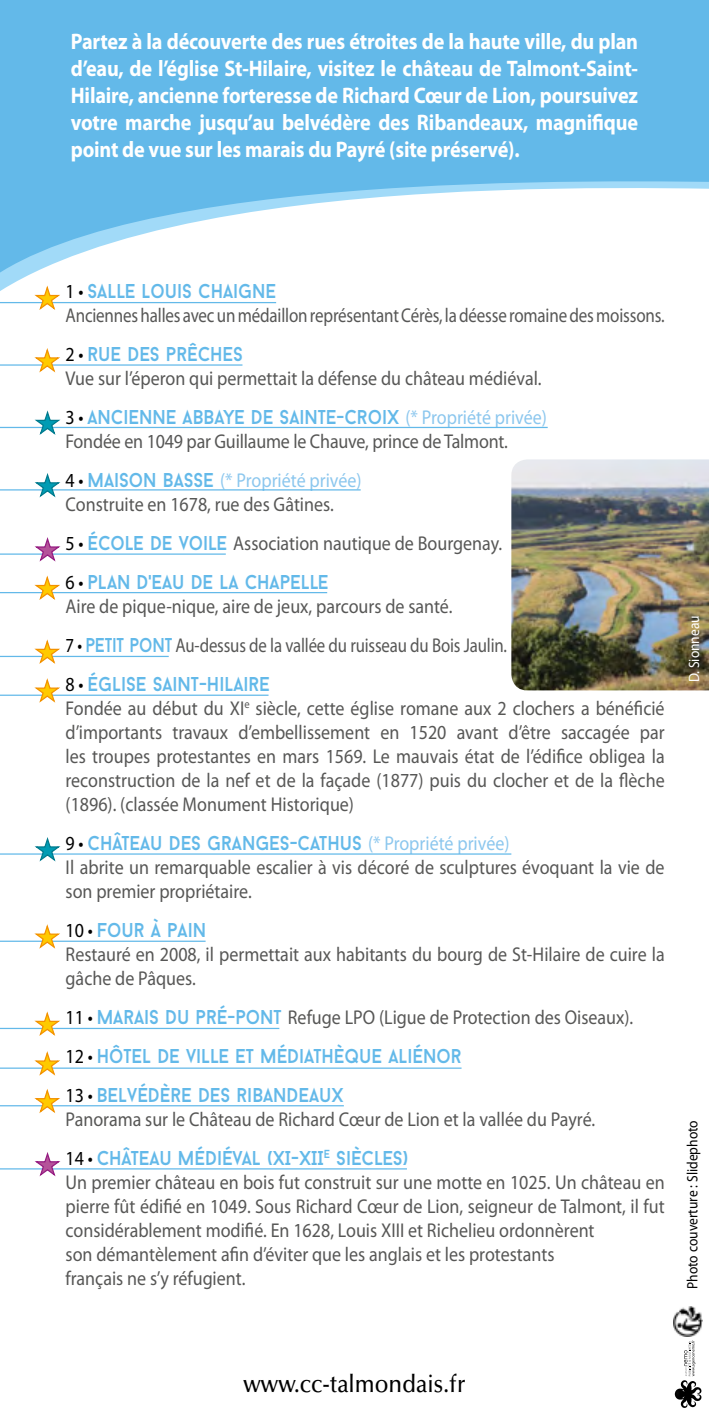
<style>
.page{position:relative;width:709px;height:1418px;background:#fff}
.page>*{position:absolute;margin:0;border:0;box-sizing:border-box;transform-origin:0 0}
.t1{font:500 25px "Optima";color:#000;scale:.9 1}
.t2{font:700 22.5px/27px "Myriad Pro";letter-spacing:-.01em;color:#fff;text-align:justify;scale:.9 1}
.t3{font:20px/24px "Myriad Pro";color:#575756;scale:.9 1}
.t4{font:20px/39px "Baron Neue";color:#63b9e9;scale:.9 1}
.t5{font:20px "Myriad Pro";color:#575756;scale:.85 1}
.t6{font:15px "Myriad Pro";color:#000;scale:.9 1}
.t7{font:15px "Myriad Pro";color:#fff;scale:.9 1}
.s1{font-family:"Myriad Pro";color:#000}
.s2{font-family:"Myriad Pro";color:#8cc7ee}
.s3{color:#000}
.s4{font-family:"Baron Neue";color:#63b9e9}
.s5{color:#8cc7ee}
</style>
<div class="page">
<svg style="left:0;top:0;width:709px;height:304px;fill:#63b9e9"></svg>
<hr style="left:0;top:302px;width:276px;height:1px;background:#63b9e9">
<hr style="left:0;top:427px;width:547px;height:1px;background:#63b9e9">
<hr style="left:0;top:489px;width:361px;height:1px;background:#63b9e9">
<hr style="left:0;top:553px;width:226px;height:1px;background:#63b9e9">
<hr style="left:0;top:694px;width:268px;height:2px;background:#63b9e9">
<hr style="left:0;top:853px;width:511px;height:1px;background:#63b9e9">
<hr style="left:0;top:940px;width:206px;height:1px;background:#63b9e9">
<hr style="left:0;top:1027px;width:279px;height:2px;background:#63b9e9">
<hr style="left:0;top:1067px;width:461px;height:1px;background:#63b9e9">
<hr style="left:0;top:1105px;width:344px;height:1px;background:#63b9e9">
<hr style="left:0;top:1168px;width:407px;height:1px;background:#63b9e9">
<hr style="left:0;top:364px;width:242px;height:1px;background:#63b9e9">
<hr style="left:0;top:656px;width:169px;height:1px;background:#63b9e9">
<hr style="left:0;top:592px;width:327px;height:1px;background:#63b9e9">
<svg style="left:32px;top:283px;width:30px;height:27px"></svg>
<svg style="left:32px;top:348px;width:30px;height:25px"></svg>
<svg style="left:32px;top:678px;width:30px;height:25px"></svg>
<svg style="left:32px;top:639px;width:30px;height:25px"></svg>
<svg style="left:32px;top:575px;width:30px;height:25px"></svg>
<svg style="left:32px;top:924px;width:30px;height:25px"></svg>
<svg style="left:32px;top:1011px;width:30px;height:25px"></svg>
<svg style="left:32px;top:1051px;width:30px;height:25px"></svg>
<svg style="left:32px;top:1089px;width:30px;height:24px"></svg>
<svg style="left:33px;top:410px;width:29px;height:25px"></svg>
<svg style="left:33px;top:473px;width:29px;height:25px"></svg>
<svg style="left:33px;top:537px;width:29px;height:25px"></svg>
<svg style="left:33px;top:837px;width:29px;height:25px"></svg>
<svg style="left:33px;top:1152px;width:29px;height:25px"></svg>
<img style="left:511px;top:459px;width:198px;height:231px">
<svg style="left:675px;top:1340px;width:27px;height:67px"></svg>
<img style="left:673px;top:1306px;width:29px;height:29px">
<p class="t2" style="left:71px;top:28px;width:631px">Partez à la découverte des rues étroites de la haute ville, du plan d’eau, de l’église St-Hilaire, visitez le château de Talmont-Saint-Hilaire, ancienne forteresse de Richard Cœur de Lion, poursuivez votre marche jusqu’au belvédère des Ribandeaux, magnifique point de vue sur les marais du Payré (site préservé).</p>
<p class="t4" style="left:66px;top:271px;width:235px"><span class="s1">1 •</span> SALLE LOUIS CHAIGNE</p>
<p class="t5" style="left:66px;top:302px;width:706px">Anciennes halles avec un médaillon représentant Cérès, la déesse romaine des moissons.</p>
<p class="t4" style="left:66px;top:334px;width:199px"><span class="s1">2 •</span> RUE DES PRÊCHES</p>
<p class="t3" style="left:66px;top:366px;width:530px">Vue sur l’éperon qui permettait la défense du château médiéval.</p>
<p class="t4" style="left:66px;top:397px;width:536px"><span class="s1">3 •</span> ANCIENNE ABBAYE DE SAINTE-CROIX <span class="s2">(* Propriété privée)</span></p>
<p class="t3" style="left:66px;top:421px;width:493px;line-height:39px">Fondée en 1049 par Guillaume le Chauve, prince de Talmont.<br><span class="s3">4 •</span> <span class="s4">MAISON BASSE</span> <span class="s5">(* Propriété privée)</span></p>
<p class="t3" style="left:66px;top:484px;width:487px;line-height:39px">Construite en 1678, rue des Gâtines.<br><span class="s3">5 •</span> <span class="s4">ÉCOLE DE VOILE</span> Association nautique de Bourgenay.</p>
<p class="t4" style="left:66px;top:562px;width:294px"><span class="s1">6 •</span> PLAN D'EAU DE LA CHAPELLE</p>
<p class="t3" style="left:66px;top:586px;width:492px;line-height:39px">Aire de pique-nique, aire de jeux, parcours de santé.<br><span class="s3">7 •</span> <span class="s4">PETIT PONT</span> Au-dessus de la vallée du ruisseau du Bois Jaulin.</p>
<p class="t4" style="left:66px;top:664px;width:228px"><span class="s1">8 •</span> ÉGLISE SAINT-HILAIRE</p>
<p class="t3" style="left:66px;top:696px;width:667px;text-align:justify">Fondée au début du XI<sup>e</sup> siècle, cette église romane aux 2 clochers a bénéficié d’importants travaux d’embellissement en 1520 avant d’être saccagée par les troupes protestantes en mars 1569. Le mauvais état de l’édifice obligea la reconstruction de la nef et de la façade (1877) puis du clocher et de la flèche (1896). (classée Monument Historique)</p>
<p class="t4" style="left:66px;top:823px;width:495px"><span class="s1">9 •</span> CHÂTEAU DES GRANGES-CATHUS <span class="s2">(* Propriété privée)</span></p>
<p class="t3" style="left:66px;top:855px;width:667px">Il abrite un remarquable escalier à vis décoré de sculptures évoquant la vie de son premier propriétaire.</p>
<p class="t4" style="left:66px;top:910px;width:158px"><span class="s1">10 •</span> FOUR À PAIN</p>
<p class="t3" style="left:66px;top:942px;width:667px">Restauré en 2008, il permettait aux habitants du bourg de St-Hilaire de cuire la gâche de Pâques.</p>
<p class="t3" style="left:66px;top:1005px;width:632px"><span class="s3">11 •</span> <span class="s4">MARAIS DU PRÉ-PONT</span> Refuge LPO (Ligue de Protection des Oiseaux).</p>
<p class="t4" style="left:66px;top:1036px;width:441px"><span class="s1">12 •</span> HÔTEL DE VILLE ET MÉDIATHÈQUE ALIÉNOR<br><span class="s1">13 •</span> BELVÉDÈRE DES RIBANDEAUX</p>
<p class="t3" style="left:66px;top:1107px;width:590px">Panorama sur le Château de Richard Cœur de Lion et la vallée du Payré.</p>
<p class="t4" style="left:66px;top:1138px;width:382px"><span class="s1">14 •</span> CHÂTEAU MÉDIÉVAL (XI-XII<sup>E</sup> SIÈCLES)</p>
<p class="t3" style="left:66px;top:1170px;width:667px">Un premier château en bois fut construit sur une motte en 1025. Un château en pierre fût édifié en 1049. Sous Richard Cœur de Lion, seigneur de Talmont, il fut considérablement modifié. En 1628, Louis XIII et Richelieu ordonnèrent<br>son démantèlement afin d’éviter que les anglais et les protestants<br>français ne s’y réfugient.</p>
<p class="t7" style="left:685px;top:682px;width:76px;rotate:-90deg">D. Sionneau</p>
<p class="t6" style="left:683px;top:1288px;width:189px;rotate:-90deg">Photo couverture : Slidephoto</p>
<p class="t1" style="left:243px;top:1369px;width:248px">www.cc-talmondais.fr</p>
</div>
